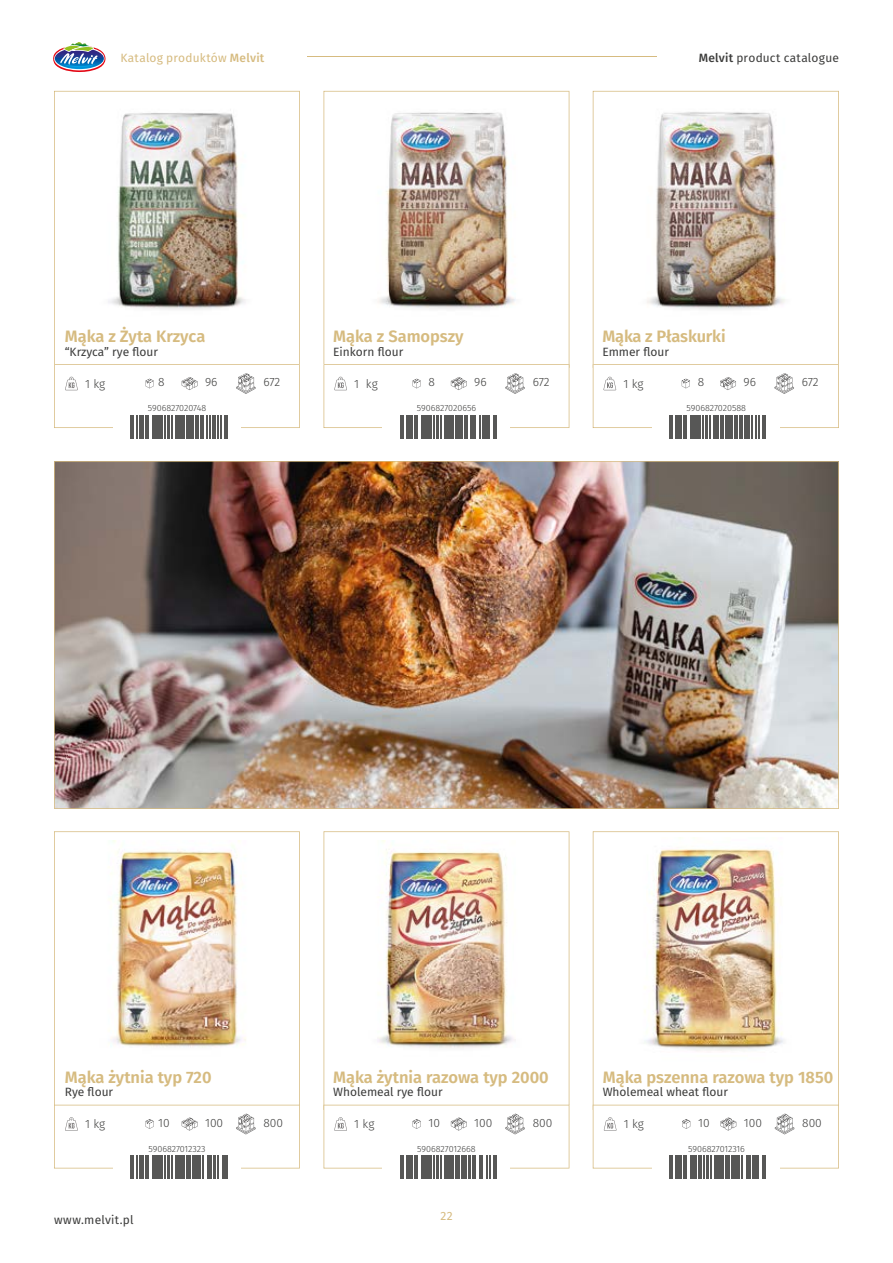
<style>
.page{position:relative;width:893px;height:1263px;background:#fff}
.page>*{position:absolute;margin:0;border:0;box-sizing:border-box;transform-origin:0 0}
.t1{font:600 16.5px "Fira Sans";color:#d6bb80}
.t2{font:12px "Fira Sans";color:#3c3c3b}
.t3{font:300 12px "Fira Sans";color:#3c3c3b}
.t4{font:12px "Fira Sans";letter-spacing:.015em;color:#d6bb80}
.t5{font:12px "Fira Sans";letter-spacing:.02em;color:#3c3c3b}
.t6{font:300 9px "Fira Sans";letter-spacing:-.005em;color:#3c3c3b}
.s1{font-weight:500}
</style>
<div class="page">
<img style="left:324px;top:831px;width:245px;height:274px">
<img style="left:593px;top:831px;width:246px;height:274px">
<img style="left:54px;top:831px;width:246px;height:274px">
<img style="left:54px;top:91px;width:246px;height:273px">
<img style="left:324px;top:91px;width:245px;height:273px">
<img style="left:593px;top:91px;width:246px;height:273px">
<svg style="left:53px;top:42px;width:52px;height:30px"></svg>
<img style="left:54px;top:461px;width:785px;height:348px">
<svg style="left:324px;top:1105px;width:245px;height:74px"></svg>
<svg style="left:593px;top:1105px;width:246px;height:74px"></svg>
<svg style="left:54px;top:1105px;width:246px;height:74px"></svg>
<svg style="left:324px;top:364px;width:245px;height:75px"></svg>
<svg style="left:593px;top:364px;width:246px;height:75px"></svg>
<svg style="left:54px;top:364px;width:246px;height:75px"></svg>
<hr style="left:307px;top:56px;width:350px;height:1px;background:#d6bb80">
<p class="t4" style="left:121px;top:49px;width:145px">Katalog produktów <span class="s1">Melvit</span></p>
<p class="t2" style="left:699px;top:49px;width:142px"><span class="s1">Melvit</span> product catalogue</p>
<p class="t1" style="left:65px;top:323px;width:142px">Mąka z Żyta Krzyca</p>
<p class="t2" style="left:65px;top:342px;width:95px">“Krzyca” rye flour</p>
<p class="t3" style="left:85px;top:375px;width:22px">1 kg</p>
<p class="t3" style="left:158px;top:374px;width:8px">8</p>
<p class="t3" style="left:205px;top:374px;width:14px">96</p>
<p class="t3" style="left:263px;top:374px;width:18px">672</p>
<p class="t1" style="left:333px;top:323px;width:132px">Mąka z Samopszy</p>
<p class="t2" style="left:333px;top:342px;width:72px">Einkorn flour</p>
<p class="t1" style="left:602px;top:323px;width:125px">Mąka z Płaskurki</p>
<p class="t2" style="left:602px;top:342px;width:68px">Emmer flour</p>
<p class="t3" style="left:354px;top:375px;width:25px">1 kg</p>
<p class="t3" style="left:429px;top:374px;width:8px">8</p>
<p class="t3" style="left:474px;top:374px;width:14px">96</p>
<p class="t3" style="left:533px;top:374px;width:18px">672</p>
<p class="t3" style="left:623px;top:375px;width:22px">1 kg</p>
<p class="t3" style="left:698px;top:374px;width:8px">8</p>
<p class="t3" style="left:743px;top:374px;width:14px">96</p>
<p class="t3" style="left:802px;top:374px;width:18px">672</p>
<p class="t6" style="left:148px;top:402px;width:60px">5906827020748</p>
<p class="t6" style="left:417px;top:402px;width:61px">5906827020656</p>
<p class="t6" style="left:687px;top:402px;width:61px">5906827020588</p>
<p class="t1" style="left:65px;top:1063px;width:148px">Mąka żytnia typ 720</p>
<p class="t2" style="left:65px;top:1083px;width:50px">Rye flour</p>
<p class="t3" style="left:85px;top:1115px;width:22px">1 kg</p>
<p class="t3" style="left:158px;top:1114px;width:13px">10</p>
<p class="t3" style="left:205px;top:1114px;width:20px">100</p>
<p class="t3" style="left:263px;top:1114px;width:21px">800</p>
<p class="t1" style="left:333px;top:1063px;width:217px">Mąka żytnia razowa typ 2000</p>
<p class="t2" style="left:333px;top:1083px;width:111px">Wholemeal rye flour</p>
<p class="t1" style="left:603px;top:1063px;width:232px">Mąka pszenna razowa typ 1850</p>
<p class="t2" style="left:603px;top:1083px;width:127px">Wholemeal wheat flour</p>
<p class="t3" style="left:354px;top:1115px;width:22px">1 kg</p>
<p class="t3" style="left:428px;top:1114px;width:13px">10</p>
<p class="t3" style="left:474px;top:1114px;width:20px">100</p>
<p class="t3" style="left:533px;top:1114px;width:21px">800</p>
<p class="t3" style="left:624px;top:1115px;width:22px">1 kg</p>
<p class="t3" style="left:698px;top:1114px;width:13px">10</p>
<p class="t3" style="left:744px;top:1114px;width:20px">100</p>
<p class="t3" style="left:802px;top:1114px;width:21px">800</p>
<p class="t6" style="left:149px;top:1142px;width:58px">5906827012323</p>
<p class="t6" style="left:417px;top:1142px;width:60px">5906827012668</p>
<p class="t6" style="left:688px;top:1142px;width:58px">5906827012316</p>
<p class="t5" style="left:54px;top:1211px;width:81px">www.melvit.pl</p>
<p class="t4" style="left:440px;top:1207px;width:14px">22</p>
</div>
